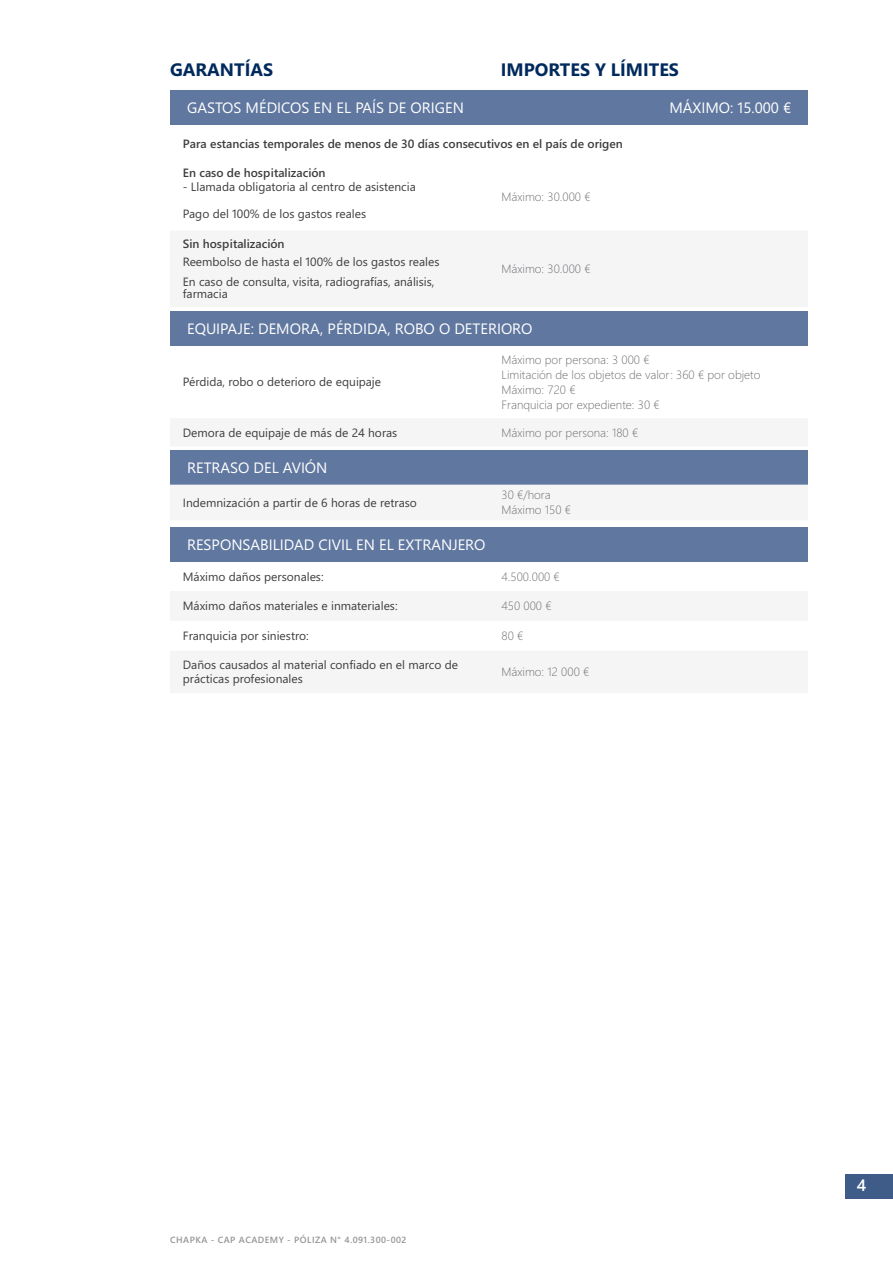
<style>
.page{position:relative;width:893px;height:1263px;background:#fff}
.page>*{position:absolute;margin:0;border:0;box-sizing:border-box;transform-origin:0 0}
.TITRE_RUBRIQUE{font:700 18px "Segoe WP";color:#00295c}
.t1{font:600 16.5px "Segoe WP";color:#fff}
.Liste_Standard{font:15px "Segoe WP";color:#fff}
.Liste_Standard-2{font:12px/14.4px "Segoe WP";color:#3e3e3f}
.Liste_Standard-3{font:300 12px/15px "Segoe WP";color:#6c6d70}
.Liste_Standard-4{font:600 12px "Segoe WP";color:#3e3e3f}
.t2{font:600 9px "Segoe WP";letter-spacing:.05em;color:#939598}
</style>
<div class="page">
<div style="left:845px;top:1174px;width:48px;height:24px;background:#3f5c88"></div>
<div style="left:170px;top:527px;width:638px;height:34px;background:#60779f"></div>
<div style="left:170px;top:90px;width:638px;height:34px;background:#60779f"></div>
<div style="left:170px;top:311px;width:638px;height:34px;background:#60779f"></div>
<div style="left:170px;top:451px;width:638px;height:34px;background:#60779f"></div>
<p class="TITRE_RUBRIQUE" style="left:170px;top:57px;width:105px">GARANTÍAS</p>
<p class="TITRE_RUBRIQUE" style="left:501px;top:57px;width:180px">IMPORTES Y LÍMITES</p>
<p class="Liste_Standard" style="left:187px;top:97px;width:278px">GASTOS MÉDICOS EN EL PAÍS DE ORIGEN</p>
<p class="Liste_Standard" style="left:669px;top:97px;width:123px">MÁXIMO: 15.000 €</p>
<p class="Liste_Standard-4" style="left:183px;top:135px;width:441px">Para estancias temporales de menos de 30 días consecutivos en el país de origen</p>
<p class="Liste_Standard-4" style="left:183px;top:164px;width:144px">En caso de hospitalización</p>
<p class="Liste_Standard-2" style="left:183px;top:179px;width:234px">- Llamada obligatoria al centro de asistencia</p>
<p class="Liste_Standard-3" style="left:502px;top:189px;width:91px">Máximo: 30.000 €</p>
<p class="Liste_Standard-2" style="left:183px;top:206px;width:185px">Pago del 100% de los gastos reales</p>
<p class="Liste_Standard-4" style="left:183px;top:236px;width:103px">Sin hospitalización</p>
<p class="Liste_Standard-2" style="left:183px;top:254px;width:258px">Reembolso de hasta el 100% de los gastos reales</p>
<p class="Liste_Standard-2" style="left:183px;top:275px;width:253px;line-height:12px">En caso de consulta, visita, radiografías, análisis, farmacia</p>
<p class="Liste_Standard-3" style="left:502px;top:261px;width:91px">Máximo: 30.000 €</p>
<p class="Liste_Standard" style="left:187px;top:318px;width:347px">EQUIPAJE: DEMORA, PÉRDIDA, ROBO O DETERIORO</p>
<p class="Liste_Standard-2" style="left:183px;top:374px;width:200px">Pérdida, robo o deterioro de equipaje</p>
<p class="Liste_Standard-3" style="left:502px;top:351px;width:150px">Máximo por persona: 3 000 €</p>
<p class="Liste_Standard-3" style="left:502px;top:366px;width:260px">Limitación de los objetos de valor: 360 € por objeto</p>
<p class="Liste_Standard-3" style="left:502px;top:381px;width:75px">Máximo: 720 €</p>
<p class="Liste_Standard-3" style="left:502px;top:396px;width:160px">Franquicia por expediente: 30 €</p>
<p class="Liste_Standard-2" style="left:183px;top:425px;width:216px">Demora de equipaje de más de 24 horas</p>
<p class="Liste_Standard-3" style="left:502px;top:424px;width:138px">Máximo por persona: 180 €</p>
<p class="Liste_Standard" style="left:187px;top:457px;width:142px">RETRASO DEL AVIÓN</p>
<p class="Liste_Standard-2" style="left:183px;top:495px;width:236px">Indemnización a partir de 6 horas de retraso</p>
<p class="Liste_Standard-3" style="left:502px;top:487px;width:71px">30 €/hora<br>Máximo 150 €</p>
<p class="Liste_Standard" style="left:187px;top:534px;width:300px">RESPONSABILIDAD CIVIL EN EL EXTRANJERO</p>
<p class="Liste_Standard-2" style="left:183px;top:568px;width:142px">Máximo daños personales:</p>
<p class="Liste_Standard-3" style="left:502px;top:568px;width:60px">4.500.000 €</p>
<p class="Liste_Standard-2" style="left:183px;top:598px;width:216px">Máximo daños materiales e inmateriales:</p>
<p class="Liste_Standard-3" style="left:502px;top:598px;width:52px">450 000 €</p>
<p class="Liste_Standard-2" style="left:183px;top:628px;width:127px">Franquicia por siniestro:</p>
<p class="Liste_Standard-3" style="left:502px;top:628px;width:23px">80 €</p>
<p class="Liste_Standard-2" style="left:183px;top:657px;width:277px">Daños causados al material confiado en el marco de prácticas profesionales</p>
<p class="Liste_Standard-3" style="left:502px;top:664px;width:89px">Máximo: 12 000 €</p>
<p class="t2" style="left:170px;top:1233px;width:238px">CHAPKA - CAP ACADEMY - PÓLIZA N° 4.091.300-002</p>
<h2 class="t1" style="left:857px;top:1174px;width:11px">4</h2>
</div>
